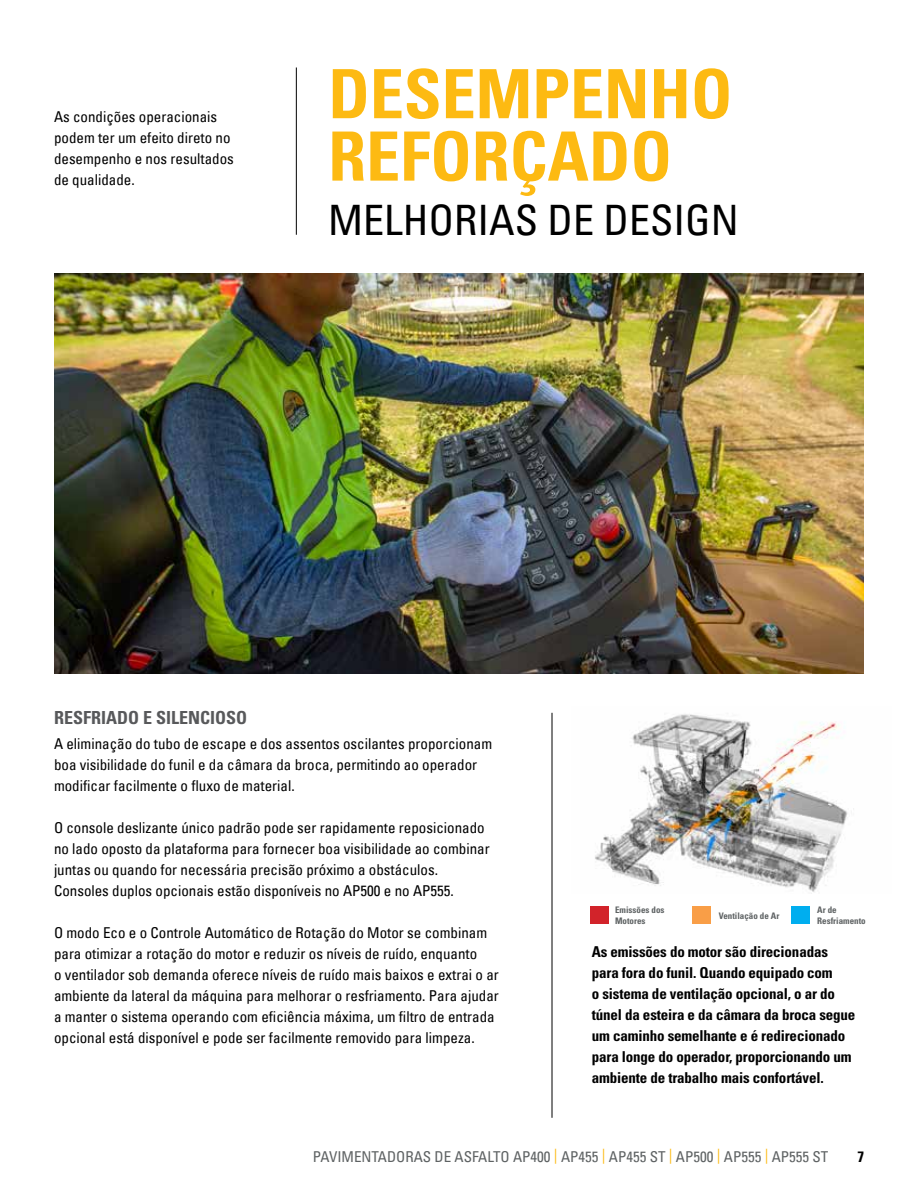
<style>
.page{position:relative;width:918px;height:1188px;background:#fff}
.page>*{position:absolute;margin:0;border:0;box-sizing:border-box;transform-origin:0 0}
.t1{font:700 condensed 67.95px/62.4px "Univers LT Std";color:#fdba12}
.t2{font:condensed 42px "Univers LT";color:#000}
.t3{font:700 condensed 18px "Univers LT Std";color:#58595b}
.t4{font:condensed 15px/21px "Univers LT";color:#000}
.t5{font:700 condensed 15px/21px "Univers LT Std";letter-spacing:-.01em;color:#000}
.t6{font:condensed 15px "Univers LT";color:#5e6263}
.t7{font:700 condensed 9px/10.8px "Univers LT Std";color:#5e6263}
.s1{color:#fdba12}
</style>
<div class="page">
<img style="left:54px;top:273px;width:810px;height:401px">
<hr style="left:296px;top:68px;width:1px;height:167px;background:#000">
<img style="left:595px;top:714px;width:259px;height:178px">
<hr style="left:552px;top:713px;width:1px;height:405px;background:#000">
<div style="left:693px;top:906px;width:18px;height:17px;background:#f99e47"></div>
<div style="left:590px;top:906px;width:18px;height:17px;background:#d2232a"></div>
<div style="left:792px;top:906px;width:18px;height:17px;background:#00aeef"></div>
<p class="t4" style="left:54px;top:106px;width:181px">As condições operacionais podem ter um efeito direto no desempenho e nos resultados de qualidade.</p>
<h1 class="t1" style="left:328px;top:63px;width:406px">DESEMPENHO<br>REFORÇADO</h1>
<h2 class="t2" style="left:328px;top:193px;width:412px">MELHORIAS DE DESIGN</h2>
<p class="t3" style="left:54px;top:706px;width:195px">RESFRIADO E SILENCIOSO</p>
<p class="t4" style="left:54px;top:733px;width:440px">A eliminação do tubo de escape e dos assentos oscilantes proporcionam boa visibilidade do funil e da câmara da broca, permitindo ao operador modificar facilmente o fluxo de material.</p>
<p class="t4" style="left:54px;top:817px;width:437px">O console deslizante único padrão pode ser rapidamente reposicionado no lado oposto da plataforma para fornecer boa visibilidade ao combinar juntas ou quando for necessária precisão próximo a obstáculos.<br>Consoles duplos opcionais estão disponíveis no AP500 e no AP555.</p>
<p class="t4" style="left:54px;top:922px;width:446px">O modo Eco e o Controle Automático de Rotação do Motor se combinam para otimizar a rotação do motor e reduzir os níveis de ruído, enquanto<br>o ventilador sob demanda oferece níveis de ruído mais baixos e extrai o ar ambiente da lateral da máquina para melhorar o resfriamento. Para ajudar a manter o sistema operando com eficiência máxima, um filtro de entrada opcional está disponível e pode ser facilmente removido para limpeza.</p>
<p class="t7" style="left:615px;top:905px;width:51px">Emissões dos<br>Motores</p>
<p class="t7" style="left:719px;top:910px;width:62px">Ventilação de Ar</p>
<p class="t7" style="left:817px;top:905px;width:50px">Ar de<br>Resfriamento</p>
<p class="t5" style="left:592px;top:941px;width:265px">As emissões do motor são direcionadas para fora do funil. Quando equipado com<br>o sistema de ventilação opcional, o ar do túnel da esteira e da câmara da broca segue um caminho semelhante e é redirecionado para longe do operador, proporcionando um ambiente de trabalho mais confortável.</p>
<p class="t6" style="left:313px;top:1147px;width:517px">PAVIMENTADORAS DE ASFALTO AP400 <span class="s1">|</span> AP455 <span class="s1">|</span> AP455 ST <span class="s1">|</span> AP500 <span class="s1">|</span> AP555 <span class="s1">|</span> AP555 ST</p>
<p class="t5" style="left:857px;top:1146px;width:8px">7</p>
</div>
